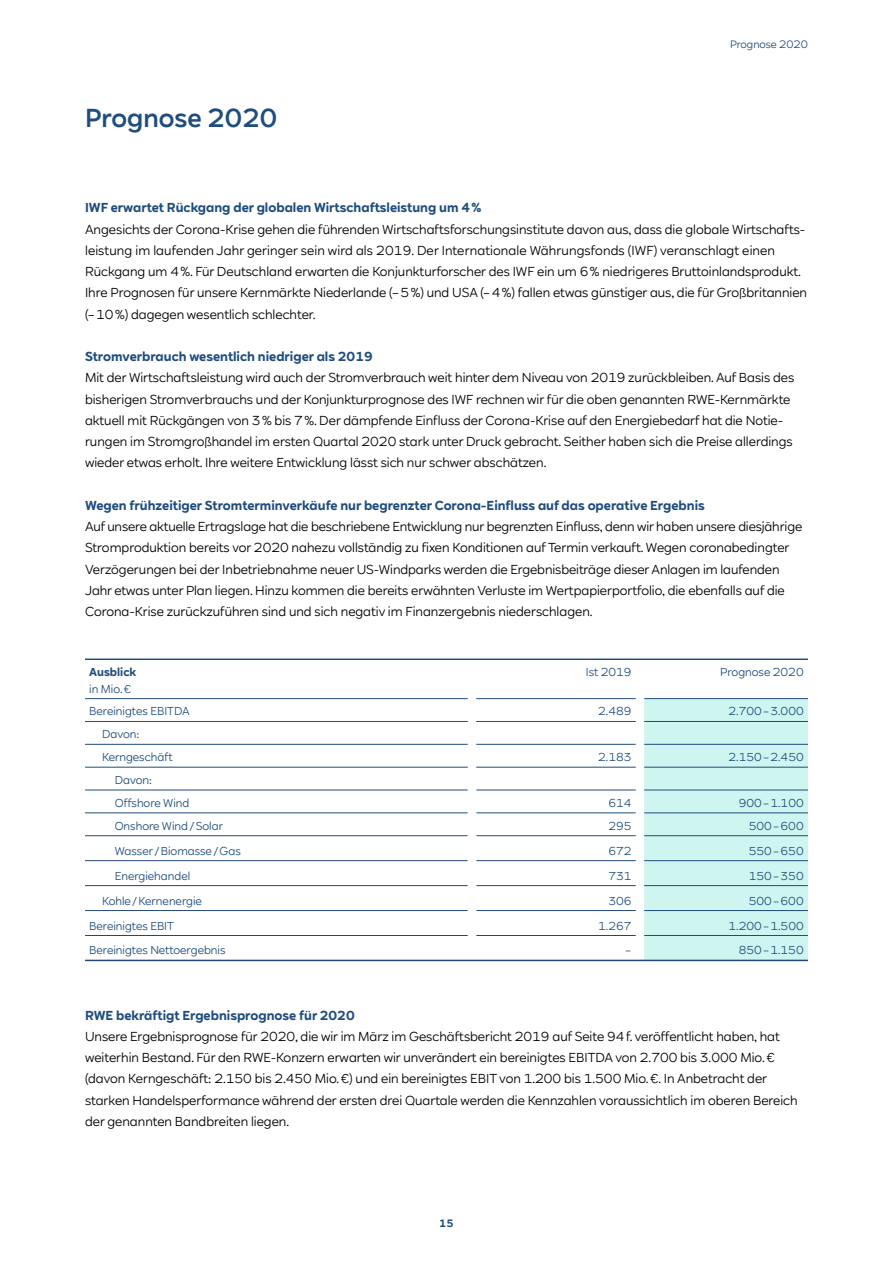
<style>
.page{position:relative;width:893px;height:1263px;background:#fff}
.page>*{position:absolute;margin:0;border:0;box-sizing:border-box;transform-origin:0 0}
.t1{font:500 25.5px "RWE Sans";color:#1f4d7d}
.t2{font:12.75px/21.3px "RWE Sans";color:#000}
.t3{font:700 12.75px "RWE Sans";color:#1f4d7d}
.t4{font:11.25px/22.8px "RWE Sans";color:#1f4d7d}
.t5{font:700 11.25px "RWE Sans";color:#1f4d7d}
.t6{font:10.5px "RWE Sans";color:#1f4d7d}
.t7{font:700 10.5px "RWE Sans";color:#1f4d7d}
</style>
<div class="page">
<div style="left:644px;top:699px;width:164px;height:261px;background:#cef5ef"></div>
<hr style="left:85px;top:721px;width:383px;height:1px;background:#1f4d7d">
<hr style="left:476px;top:721px;width:160px;height:1px;background:#1f4d7d">
<hr style="left:644px;top:721px;width:164px;height:1px;background:#1f4d7d">
<hr style="left:85px;top:744px;width:383px;height:1px;background:#1f4d7d">
<hr style="left:476px;top:744px;width:160px;height:1px;background:#1f4d7d">
<hr style="left:644px;top:744px;width:164px;height:1px;background:#1f4d7d">
<hr style="left:85px;top:767px;width:383px;height:1px;background:#1f4d7d">
<hr style="left:476px;top:767px;width:160px;height:1px;background:#1f4d7d">
<hr style="left:644px;top:767px;width:164px;height:1px;background:#1f4d7d">
<hr style="left:85px;top:790px;width:383px;height:1px;background:#1f4d7d">
<hr style="left:476px;top:790px;width:160px;height:1px;background:#1f4d7d">
<hr style="left:644px;top:790px;width:164px;height:1px;background:#1f4d7d">
<hr style="left:644px;top:813px;width:164px;height:1px;background:#1f4d7d">
<hr style="left:644px;top:835px;width:164px;height:1px;background:#1f4d7d">
<hr style="left:644px;top:860px;width:164px;height:1px;background:#1f4d7d">
<hr style="left:644px;top:885px;width:164px;height:1px;background:#1f4d7d">
<hr style="left:644px;top:910px;width:164px;height:1px;background:#1f4d7d">
<hr style="left:644px;top:935px;width:164px;height:1px;background:#1f4d7d">
<hr style="left:85px;top:698px;width:383px;height:1px;background:#1f4d7d">
<hr style="left:476px;top:698px;width:160px;height:1px;background:#1f4d7d">
<hr style="left:85px;top:658px;width:387px;height:2px;background:#1f4d7d">
<hr style="left:472px;top:658px;width:168px;height:2px;background:#1f4d7d">
<hr style="left:644px;top:698px;width:164px;height:1px;background:#1f4d7d">
<hr style="left:85px;top:813px;width:383px;height:1px;background:#1f4d7d">
<hr style="left:476px;top:813px;width:160px;height:1px;background:#1f4d7d">
<hr style="left:85px;top:835px;width:383px;height:1px;background:#1f4d7d">
<hr style="left:476px;top:835px;width:160px;height:1px;background:#1f4d7d">
<hr style="left:85px;top:860px;width:383px;height:1px;background:#244677">
<hr style="left:476px;top:860px;width:160px;height:1px;background:#244677">
<hr style="left:85px;top:885px;width:383px;height:1px;background:#244677">
<hr style="left:476px;top:885px;width:160px;height:1px;background:#244677">
<hr style="left:85px;top:910px;width:383px;height:1px;background:#244677">
<hr style="left:476px;top:910px;width:160px;height:1px;background:#244677">
<hr style="left:85px;top:935px;width:383px;height:1px;background:#244677">
<hr style="left:476px;top:935px;width:160px;height:1px;background:#244677">
<hr style="left:640px;top:658px;width:168px;height:2px;background:#1f4d7d">
<hr style="left:85px;top:960px;width:387px;height:1px;background:#244677">
<hr style="left:472px;top:960px;width:168px;height:1px;background:#244677">
<hr style="left:640px;top:960px;width:168px;height:1px;background:#244677">
<h1 class="t1" style="left:85px;top:102px;width:194px">Prognose 2020</h1>
<p class="t6" style="left:730px;top:37px;width:79px">Prognose 2020</p>
<p class="t3" style="left:85px;top:200px;width:398px">IWF erwartet Rückgang der globalen Wirtschaftsleistung um 4 %</p>
<p class="t2" style="left:85px;top:219px;width:724px">Angesichts der Corona-Krise gehen die führenden Wirtschaftsforschungsinstitute davon aus, dass die globale Wirtschafts&shy;leistung im laufenden Jahr geringer sein wird als 2019. Der Internationale Währungsfonds (IWF) veranschlagt einen Rückgang um 4 %. Für Deutschland erwarten die Konjunkturforscher des IWF ein um 6 % niedrigeres Bruttoinlandsprodukt.<br>Ihre Prognosen für unsere Kernmärkte Niederlande (– 5 %) und USA (– 4 %) fallen etwas günstiger aus, die für Großbritannien (– 10 %) dagegen wesentlich schlechter.</p>
<p class="t3" style="left:85px;top:348px;width:289px">Stromverbrauch wesentlich niedriger als 2019</p>
<p class="t2" style="left:85px;top:367px;width:711px">Mit der Wirtschaftsleistung wird auch der Stromverbrauch weit hinter dem Niveau von 2019 zurückbleiben. Auf Basis des bisherigen Stromverbrauchs und der Konjunkturprognose des IWF rechnen wir für die oben genannten RWE-Kernmärkte aktuell mit Rückgängen von 3 % bis 7 %. Der dämpfende Einfluss der Corona-Krise auf den Energiebedarf hat die Notie&shy;rungen im Stromgroßhandel im ersten Quartal 2020 stark unter Druck gebracht. Seither haben sich die Preise allerdings wieder etwas erholt. Ihre weitere Entwicklung lässt sich nur schwer abschätzen.</p>
<p class="t3" style="left:85px;top:497px;width:621px">Wegen frühzeitiger Stromterminverkäufe nur begrenzter Corona-Einfluss auf das operative Ergebnis</p>
<p class="t2" style="left:85px;top:516px;width:719px">Auf unsere aktuelle Ertragslage hat die beschriebene Entwicklung nur begrenzten Einfluss, denn wir haben unsere diesjährige Stromproduktion bereits vor 2020 nahezu vollständig zu fixen Konditionen auf Termin verkauft. Wegen coronabedingter Verzögerungen bei der Inbetriebnahme neuer US-Windparks werden die Ergebnisbeiträge dieser Anlagen im laufenden Jahr etwas unter Plan liegen. Hinzu kommen die bereits erwähnten Verluste im Wertpapierportfolio, die ebenfalls auf die Corona-Krise zurückzuführen sind und sich negativ im Finanzergebnis niederschlagen.</p>
<p class="t5" style="left:89px;top:665px;width:49px">Ausblick</p>
<p class="t4" style="left:89px;top:677px;width:44px">in Mio. €</p>
<p class="t4" style="left:586px;top:661px;width:47px">Ist 2019</p>
<p class="t4" style="left:720px;top:661px;width:85px">Prognose 2020</p>
<p class="t4" style="left:89px;top:700px;width:102px">Bereinigtes EBITDA</p>
<p class="t4" style="left:598px;top:700px;width:35px">2.489</p>
<p class="t4" style="left:729px;top:700px;width:77px">2.700 – 3.000</p>
<p class="t4" style="left:102px;top:723px;width:72px">Davon:<br>Kerngeschäft</p>
<p class="t4" style="left:598px;top:746px;width:35px">2.183</p>
<p class="t4" style="left:729px;top:746px;width:77px">2.150 – 2.450</p>
<p class="t4" style="left:115px;top:769px;width:76px">Davon:<br>Offshore Wind</p>
<p class="t4" style="left:608px;top:792px;width:25px">614</p>
<p class="t4" style="left:739px;top:792px;width:66px">900 – 1.100</p>
<p class="t4" style="left:115px;top:814px;width:110px">Onshore Wind / Solar</p>
<p class="t4" style="left:608px;top:814px;width:25px">295</p>
<p class="t4" style="left:749px;top:814px;width:56px">500 – 600</p>
<p class="t4" style="left:115px;top:839px;width:127px">Wasser / Biomasse / Gas</p>
<p class="t4" style="left:608px;top:839px;width:25px">672</p>
<p class="t4" style="left:749px;top:839px;width:56px">550 – 650</p>
<p class="t4" style="left:115px;top:864px;width:77px">Energiehandel</p>
<p class="t4" style="left:608px;top:864px;width:25px">731</p>
<p class="t4" style="left:749px;top:864px;width:56px">150 – 350</p>
<p class="t4" style="left:102px;top:889px;width:101px">Kohle / Kernenergie</p>
<p class="t4" style="left:608px;top:889px;width:25px">306</p>
<p class="t4" style="left:749px;top:889px;width:56px">500 – 600</p>
<p class="t4" style="left:89px;top:914px;width:86px">Bereinigtes EBIT</p>
<p class="t4" style="left:598px;top:914px;width:35px">1.267</p>
<p class="t4" style="left:728px;top:914px;width:77px">1.200 – 1.500</p>
<p class="t4" style="left:89px;top:939px;width:138px">Bereinigtes Nettoergebnis</p>
<p class="t4" style="left:625px;top:939px;width:8px">–</p>
<p class="t4" style="left:739px;top:939px;width:66px">850 – 1.150</p>
<p class="t3" style="left:85px;top:1007px;width:271px">RWE bekräftigt Ergebnisprognose für 2020</p>
<p class="t2" style="left:85px;top:1026px;width:714px">Unsere Ergebnisprognose für 2020, die wir im März im Geschäftsbericht 2019 auf Seite 94 f. veröffentlicht haben, hat weiterhin Bestand. Für den RWE-Konzern erwarten wir unverändert ein bereinigtes EBITDA von 2.700 bis 3.000 Mio. € (davon Kerngeschäft: 2.150 bis 2.450 Mio. €) und ein bereinigtes EBIT von 1.200 bis 1.500 Mio. €. In Anbetracht der starken Handelsperformance während der ersten drei Quartale werden die Kennzahlen voraussichtlich im oberen Bereich der genannten Bandbreiten liegen.</p>
<p class="t7" style="left:439px;top:1216px;width:16px">15</p>
</div>
